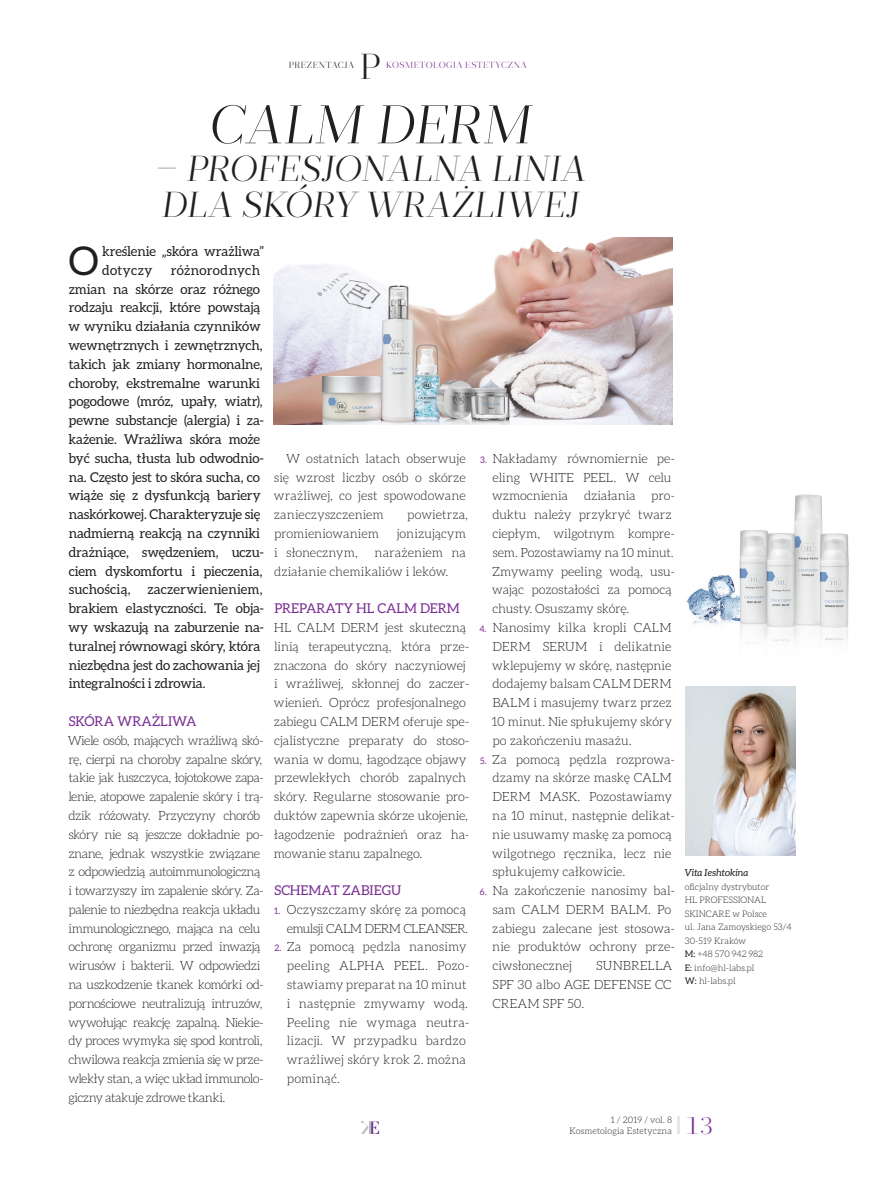
<style>
.page{position:relative;width:872px;height:1191px;background:#fff}
.page>*{position:absolute;margin:0;border:0;box-sizing:border-box;transform-origin:0 0}
.Tytuł_art__sponsorow{font:italic 300 54px "Prumo Display";letter-spacing:.025em;color:#231f20}
.body_Wstęp{font:39.75px "Aleo";color:#231f20}
.Podtytuł_art__sponso{font:italic 300 36px/36px "Prumo Display";letter-spacing:.015em;color:#231f20}
.t1{font:300 36px "Prumo Display";color:#231f20}
.Numer_strony{font:300 24px "Prumo Display";color:#792e92}
.body_Wstęp-2{font:13.5px/18.8px "Aleo";letter-spacing:-.01em;color:#231f20}
.b_tytuł{font:13.5px "Aleo";color:#792e92}
.body_bez_wcięcia{font:300 12.75px/18.8px "Aleo";letter-spacing:-.015em;color:#231f20}
.body_bez_wcięcia-2{font:300 12.75px/18.8px "Aleo";letter-spacing:-.04em;color:#231f20}
.body{font:300 12.75px/18.8px "Aleo";color:#231f20;text-align:justify}
.body_bez_wcięcia-3{font:300 12.75px/18.8px "Aleo";letter-spacing:.01em;color:#231f20}
.autor_Nazwisko{font:italic 9.75px "Aleo";color:#231f20}
.autor_opis{font:300 9px/13.5px "Aleo";color:#231f20;text-align:right}
.t2{font:300 9px "Prumo Display";letter-spacing:.06em;color:#792e92}
.t3{font:300 9px "Prumo Display";letter-spacing:.07em;color:#231f20}
.s1{font-weight:400;font-size:9px;color:#792e92}
.s2{font-weight:400}
</style>
<div class="page">
<svg style="left:360px;top:1121px;width:19px;height:13px"></svg>
<svg style="left:677px;top:1117px;width:2px;height:17px"></svg>
<img style="left:685px;top:687px;width:110px;height:169px">
<img style="left:274px;top:238px;width:399px;height:186px">
<img style="left:687px;top:494px;width:162px;height:150px">
<h3 class="t1" style="left:360px;top:45px;width:22px">P</h3>
<p class="Tytuł_art__sponsorow" style="left:210px;top:93px;width:324px">CALM DERM</p>
<p class="Podtytuł_art__sponso" style="left:155px;top:151px;width:432px">– PROFESJONALNA LINIA<br>DLA SKÓRY WRAŻLIWEJ</p>
<p class="t3" style="left:289px;top:60px;width:67px">PREZENTACJA</p>
<p class="t2" style="left:386px;top:60px;width:142px">KOSMETOLOGIA ESTETYCZNA</p>
<p class="body_Wstęp" style="left:69px;top:238px;width:31px">O</p>
<p class="body_Wstęp-2" style="left:102px;top:242px;width:163px">kreślenie „skóra wrażliwa” dotyczy</p>
<p class="body_Wstęp-2" style="left:68px;top:260px;width:197px;text-indent:102px">różnorodnych zmian na skórze oraz różnego rodzaju reakcji, które powstają w wyniku działania czynników wewnętrznych i zewnętrznych, takich jak zmiany hormonalne, choroby, ekstremalne warunki pogodowe (mróz, upały, wiatr), pewne substancje (alergia) i za&shy;każenie. Wrażliwa skóra może być sucha, tłusta lub odwodnio&shy;na. Często jest to skóra sucha, co wiąże się z dysfunkcją bariery naskórkowej. Charakteryzuje się nadmierną reakcją na czynniki drażniące, swędzeniem, uczu&shy;ciem dyskomfortu i pieczenia, suchością,</p>
<p class="body_Wstęp-2" style="left:68px;top:580px;width:197px;text-indent:79px">zaczerwienieniem, brakiem elastyczności. Te obja&shy;wy wskazują na zaburzenie na&shy;turalnej równowagi skóry, która niezbędna jest do zachowania jej integralności i zdrowia.</p>
<p class="b_tytuł" style="left:69px;top:713px;width:129px">SKÓRA WRAŻLIWA</p>
<p class="body_bez_wcięcia-2" style="left:68px;top:731px;width:198px">Wiele osób, mających wrażliwą skó&shy;rę, cierpi na choroby zapalne skóry, takie jak łuszczyca, łojotokowe zapa&shy;lenie, atopowe zapalenie skóry i trą&shy;dzik różowaty. Przyczyny chorób skóry nie są jeszcze dokładnie po&shy;znane, jednak wszystkie związane z odpowiedzią autoimmunologiczną i towarzyszy im zapalenie skóry. Za&shy;palenie to niezbędna reakcja układu immunologicznego, mająca na celu ochronę organizmu przed inwazją wirusów i bakterii. W odpowiedzi na uszkodzenie tkanek komórki od&shy;pornościowe neutralizują intruzów, wywołując reakcję zapalną. Niekie&shy;dy proces wymyka się spod kontroli, chwilowa reakcja zmienia się w prze&shy;wlekły stan, a więc układ immunolo&shy;giczny atakuje zdrowe tkanki.</p>
<p class="body" style="left:274px;top:449px;width:193px;text-indent:12px">W ostatnich latach obserwuje się wzrost liczby osób o skórze wrażliwej, co jest spowodowane zanieczyszczeniem</p>
<p class="body" style="left:407px;top:505px;width:62px">powietrza,</p>
<p class="body" style="left:274px;top:524px;width:106px">promieniowaniem</p>
<p class="body" style="left:396px;top:524px;width:71px">jonizującym</p>
<p class="body" style="left:274px;top:543px;width:85px">i słonecznym,</p>
<p class="body" style="left:274px;top:543px;width:193px;text-indent:100px">narażeniem na działanie chemikaliów i leków.</p>
<p class="b_tytuł" style="left:274px;top:601px;width:187px">PREPARATY HL CALM DERM</p>
<p class="body_bez_wcięcia" style="left:274px;top:618px;width:197px">HL CALM DERM jest skuteczną linią terapeutyczną, która prze&shy;znaczona do skóry naczyniowej i wrażliwej, skłonnej do zaczer&shy;wienień. Oprócz profesjonalnego zabiegu CALM DERM oferuje spe&shy;cjalistyczne preparaty do stoso&shy;wania w domu, łagodzące objawy przewlekłych chorób zapalnych skóry. Regularne stosowanie pro&shy;duktów zapewnia skórze ukojenie, łagodzenie podrażnień oraz ha&shy;mowanie stanu zapalnego.</p>
<p class="b_tytuł" style="left:274px;top:882px;width:128px">SCHEMAT ZABIEGU</p>
<p class="body_bez_wcięcia" style="left:274px;top:900px;width:195px;text-align:right"><span class="s1">1.</span> Oczyszczamy skórę za pomocą emulsji CALM DERM CLEANSER.</p>
<p class="body_bez_wcięcia-3" style="left:287px;top:937px;width:184px;text-indent:-12px"><span class="s1">2.</span> Za pomocą pędzla nanosimy peeling ALPHA PEEL. Pozo&shy;stawiamy preparat na 10 minut i następnie zmywamy wodą.<br>Peeling nie wymaga neutra&shy;lizacji. W przypadku bardzo wrażliwej skóry krok 2. można pominąć.</p>
<p class="body_bez_wcięcia" style="left:492px;top:449px;width:184px;text-indent:-12px"><span class="s1">3.</span> Nakładamy równomiernie pe&shy;eling WHITE PEEL. W celu wzmocnienia</p>
<p class="body_bez_wcięcia" style="left:584px;top:486px;width:53px">działania</p>
<p class="body_bez_wcięcia" style="left:492px;top:486px;width:184px;text-indent:159px">pro&shy;duktu należy przykryć twarz ciepłym, wilgotnym kompre&shy;sem. Pozostawiamy na 10 minut.<br>Zmywamy peeling wodą, usu&shy;wając pozostałości za pomocą chusty. Osuszamy skórę.</p>
<p class="body_bez_wcięcia" style="left:492px;top:618px;width:182px;text-align:justify;text-indent:-13px"><span class="s1">4.</span> Nanosimy kilka kropli CALM DERM SERUM i delikatnie wklepujemy w skórę, następnie dodajemy balsam CALM DERM BALM i masujemy twarz przez 10 minut. Nie spłukujemy skóry po zakończeniu masażu.</p>
<p class="body_bez_wcięcia" style="left:492px;top:749px;width:184px;text-indent:-12px"><span class="s1">5.</span> Za pomocą pędzla rozprowa&shy;dzamy na skórze maskę CALM<br>DERM MASK. Pozostawiamy na 10 minut, następnie delikat&shy;nie usuwamy maskę za pomocą wilgotnego ręcznika, lecz nie spłukujemy całkowicie.</p>
<p class="body_bez_wcięcia" style="left:492px;top:881px;width:184px;text-indent:-13px"><span class="s1">6.</span> Na zakończenie nanosimy bal&shy;sam CALM DERM BALM. Po zabiegu zalecane jest stosowa&shy;nie produktów ochrony prze&shy;ciwsłonecznej</p>
<p class="body_bez_wcięcia" style="left:492px;top:956px;width:181px;text-align:justify;text-indent:104px">SUNBRELLA SPF 30 albo AGE DEFENSE CC CREAM SPF 50.</p>
<p class="autor_Nazwisko" style="left:685px;top:867px;width:65px">Vita Ieshtokina</p>
<p class="autor_opis" style="left:685px;top:880px;width:86px;text-align:left">oficjalny dystrybutor<br>HL PROFESSIONAL<br>SKINCARE w Polsce</p>
<p class="autor_opis" style="left:685px;top:920px;width:109px">ul. Jana Zamoyskiego 53/4</p>
<p class="autor_opis" style="left:685px;top:934px;width:63px">30-519 Kraków</p>
<p class="autor_opis" style="left:685px;top:947px;width:80px"><span class="s2">M:</span> +48 570 942 982</p>
<p class="autor_opis" style="left:685px;top:961px;width:71px"><span class="s2">E:</span> info@hl-labs.pl</p>
<p class="autor_opis" style="left:685px;top:974px;width:52px"><span class="s2">W:</span> hl-labs.pl</p>
<p class="autor_opis" style="left:569px;top:1114px;width:104px;line-height:10.5px">1 / 2019 / vol. 8<br>Kosmetologia Estetyczna</p>
<p class="Numer_strony" style="left:685px;top:1111px;width:31px">13</p>
</div>
